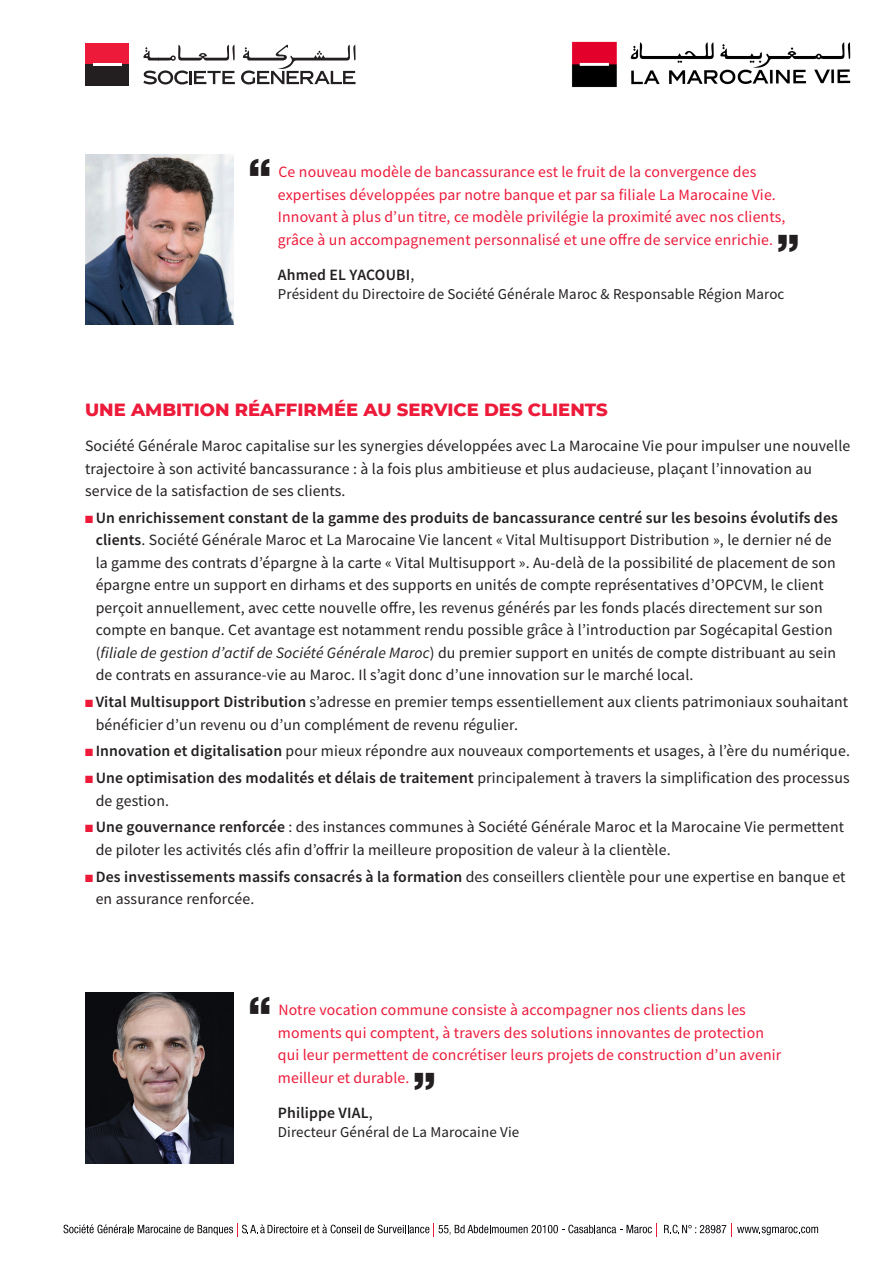
<style>
.page{position:relative;width:893px;height:1263px;background:#fff}
.page>*{position:absolute;margin:0;border:0;box-sizing:border-box;transform-origin:0 0}
.t1{font:900 45px "Helvetica Neue";color:#231f20}
.t2{font:800 18px "Montserrat";color:#ed1a3a}
.t3{font:15.75px/22.5px "Source Sans Pro";letter-spacing:.01em;color:#231f20}
.t4{font:15.75px/22.5px "Source Sans Pro";letter-spacing:.01em;color:#ed1a3a}
.t5{font:600 15.75px "Source Sans Pro";letter-spacing:.01em;color:#231f20}
.t6{font:15px "Source Sans Pro";letter-spacing:.01em;color:#231f20}
.s1{font-weight:400}
.s2{color:#ed1a3a}
.s3{font-weight:600}
.s4{font-style:italic}
</style>
<div class="page">
<svg style="left:143px;top:44px;width:92px;height:17px"></svg>
<div style="left:85px;top:43px;width:44px;height:21px;background:#ed1a3a"></div>
<div style="left:85px;top:64px;width:44px;height:22px;background:#231f20"></div>
<hr style="left:93px;top:63px;width:28px;height:3px;background:#fff">
<svg style="left:143px;top:70px;width:92px;height:14px"></svg>
<svg style="left:241px;top:44px;width:115px;height:40px"></svg>
<svg style="left:64px;top:1223px;width:593px;height:14px"></svg>
<svg style="left:664px;top:1223px;width:154px;height:14px"></svg>
<img style="left:572px;top:41px;width:279px;height:47px">
<img style="left:85px;top:155px;width:149px;height:170px">
<img style="left:85px;top:993px;width:149px;height:170px">
<p class="t1" style="left:248px;top:148px;width:25px">“</p>
<p class="t4" style="left:278px;top:160px;width:509px">Ce nouveau modèle de bancassurance est le fruit de la convergence des expertises développées par notre banque et par sa filiale La Marocaine Vie.<br>Innovant à plus d’un titre, ce modèle privilégie la proximité avec nos clients, grâce à un accompagnement personnalisé et une offre de service enrichie.</p>
<p class="t1" style="left:777px;top:224px;width:25px">”</p>
<p class="t5" style="left:278px;top:264px;width:138px">Ahmed EL YACOUBI<span class="s1">,</span></p>
<p class="t6" style="left:278px;top:285px;width:508px">Président du Directoire de Société Générale Maroc &amp; Responsable Région Maroc</p>
<p class="t2" style="left:85px;top:396px;width:524px">UNE AMBITION RÉAFFIRMÉE AU SERVICE DES CLIENTS</p>
<p class="t3" style="left:85px;top:434px;width:767px">Société Générale Maroc capitalise sur les synergies développées avec La Marocaine Vie pour impulser une nouvelle trajectoire à son activité bancassurance : à la fois plus ambitieuse et plus audacieuse, plaçant l’innovation au service de la satisfaction de ses clients.</p>
<p class="t3" style="left:96px;top:506px;width:744px;text-indent:-11px"><span class="s2">■</span> <span class="s3">Un enrichissement constant de la gamme des produits de bancassurance centré sur les besoins évolutifs des clients</span>. Société Générale Maroc et La Marocaine Vie lancent « Vital Multisupport Distribution », le dernier né de la gamme des contrats d’épargne à la carte « Vital Multisupport ». Au-delà de la possibilité de placement de son épargne entre un support en dirhams et des supports en unités de compte représentatives d’OPCVM, le client perçoit annuellement, avec cette nouvelle offre, les revenus générés par les fonds placés directement sur son compte en banque. Cet avantage est notamment rendu possible grâce à l’introduction par Sogécapital Gestion (<span class="s4">filiale de gestion d’actif de Société Générale Maroc</span>) du premier support en unités de compte distribuant au sein de contrats en assurance-vie au Maroc. Il s’agit donc d’une innovation sur le marché local.</p>
<p class="t3" style="left:96px;top:690px;width:754px;text-indent:-11px"><span class="s2">■</span> <span class="s3">Vital Multisupport Distribution</span> s’adresse en premier temps essentiellement aux clients patrimoniaux souhaitant bénéficier d’un revenu ou d’un complément de revenu régulier.</p>
<p class="t3" style="left:85px;top:740px;width:766px"><span class="s2">■</span> <span class="s3">Innovation et digitalisation</span> pour mieux répondre aux nouveaux comportements et usages, à l’ère du numérique.</p>
<p class="t3" style="left:96px;top:766px;width:755px;text-indent:-11px"><span class="s2">■</span> <span class="s3">Une optimisation des modalités et délais de traitement</span> principalement à travers la simplification des processus de gestion.</p>
<p class="t3" style="left:96px;top:816px;width:750px;text-indent:-11px"><span class="s2">■</span> <span class="s3">Une gouvernance renforcée</span> : des instances communes à Société Générale Maroc et la Marocaine Vie permettent de piloter les activités clés afin d’offrir la meilleure proposition de valeur à la clientèle.</p>
<p class="t3" style="left:96px;top:865px;width:751px;text-indent:-11px"><span class="s2">■</span> <span class="s3">Des investissements massifs consacrés à la formation</span> des conseillers clientèle pour une expertise en banque et en assurance renforcée.</p>
<p class="t1" style="left:248px;top:986px;width:25px">“</p>
<p class="t4" style="left:278px;top:998px;width:505px">Notre vocation commune consiste à accompagner nos clients dans les moments qui comptent, à travers des solutions innovantes de protection qui leur permettent de concrétiser leurs projets de construction d’un avenir meilleur et durable.</p>
<p class="t1" style="left:413px;top:1062px;width:25px">”</p>
<p class="t5" style="left:278px;top:1102px;width:96px">Philippe VIAL<span class="s1">,</span></p>
<p class="t6" style="left:278px;top:1123px;width:243px">Directeur Général de La Marocaine Vie</p>
</div>
